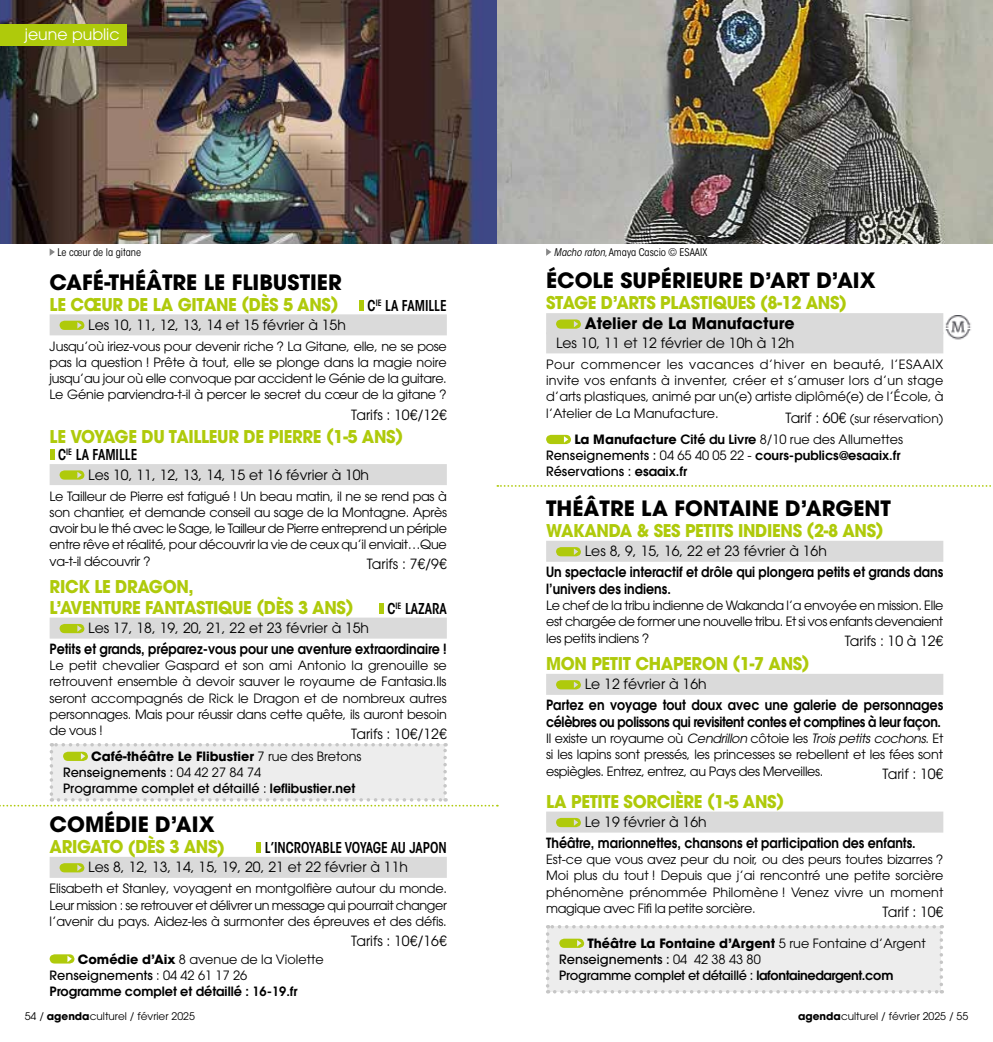
<style>
.page{position:relative;width:993px;height:1042px;background:#fff}
.page>*{position:absolute;margin:0;border:0;box-sizing:border-box;transform-origin:0 0}
.t1{font:700 21px "ITC Avant Garde Pro";color:#000}
.t2{font:700 17.5px/21px "ITC Avant Garde Pro";letter-spacing:-.02em;color:#afca0b;scale:.94 1}
.t3{font:700 15.75px "ITC Avant Garde Pro";color:#000}
.t4{font:15.75px "ITC Avant Garde Pro";color:#fff}
.t5{font:600 condensed 14.88px "ITC Avant Garde Std";color:#000;scale:.92 1}
.t6{font:14px "ITC Avant Garde Pro";color:#000}
.t7{font:600 14px/16.1px "ITC Avant Garde Pro";color:#000;scale:.9 1}
.t8{font:600 14px/16.1px "ITC Avant Garde Pro";letter-spacing:-.025em;color:#000;scale:.9 1}
.t9{font:12.78px/16.3px "ITC Avant Garde Pro";letter-spacing:-.02em;color:#000;text-align:justify}
.t10{font:600 12.78px/16.1px "ITC Avant Garde Pro";color:#000}
.t11{font:500 12.78px/16.1px "ITC Avant Garde Pro";letter-spacing:-.025em;color:#000}
.t12{font:500 12.78px/16.1px "ITC Avant Garde Pro";color:#000}
.t13{font:12.25px "ITC Avant Garde Pro";color:#000}
.t14{font:10.5px "ITC Avant Garde Pro";color:#000}
.t15{font:condensed 10.5px "ITC Avant Garde Std";color:#000}
.s1{font-weight:700}
.s2{font-weight:400}
.s3{font-weight:600}
.s4{font-weight:500}
.s5{font-style:italic}
.s6{font-size:14px}
</style>
<div class="page">
<img style="left:0;top:0;width:992px;height:243px">
<svg style="left:546px;top:248px;width:5px;height:8px"></svg>
<div style="left:0;top:25px;width:126px;height:21px;background:#afca0b"></div>
<svg style="left:50px;top:248px;width:5px;height:8px"></svg>
<div style="left:50px;top:314px;width:396px;height:21px;background:#dadada"></div>
<div style="left:359px;top:300px;width:5px;height:11px;background:#afca0b"></div>
<svg style="left:60px;top:321px;width:24px;height:9px"></svg>
<div style="left:50px;top:617px;width:396px;height:21px;background:#dadada"></div>
<div style="left:378px;top:603px;width:5px;height:11px;background:#afca0b"></div>
<svg style="left:60px;top:624px;width:24px;height:9px"></svg>
<svg style="left:0;top:743px;width:497px;height:63px"></svg>
<div style="left:50px;top:464px;width:396px;height:21px;background:#dadada"></div>
<div style="left:50px;top:449px;width:5px;height:11px;background:#afca0b"></div>
<svg style="left:60px;top:470px;width:24px;height:10px"></svg>
<div style="left:50px;top:857px;width:396px;height:21px;background:#dadada"></div>
<div style="left:256px;top:842px;width:5px;height:11px;background:#afca0b"></div>
<svg style="left:60px;top:863px;width:24px;height:9px"></svg>
<svg style="left:50px;top:954px;width:24px;height:9px"></svg>
<div style="left:546px;top:541px;width:397px;height:21px;background:#dadada"></div>
<svg style="left:556px;top:547px;width:24px;height:9px"></svg>
<div style="left:546px;top:674px;width:397px;height:21px;background:#dadada"></div>
<svg style="left:556px;top:680px;width:24px;height:9px"></svg>
<div style="left:546px;top:811px;width:397px;height:21px;background:#dadada"></div>
<svg style="left:556px;top:818px;width:24px;height:9px"></svg>
<svg style="left:546px;top:925px;width:396px;height:68px"></svg>
<img style="left:943px;top:316px;width:28px;height:24px">
<div style="left:546px;top:313px;width:397px;height:21px;background:#dadada"></div>
<div style="left:546px;top:332px;width:397px;height:21px;background:#dadada"></div>
<svg style="left:556px;top:319px;width:24px;height:10px"></svg>
<svg style="left:546px;top:435px;width:24px;height:9px"></svg>
<svg style="left:497px;top:485px;width:494px;height:2px"></svg>
<p class="t4" style="left:25px;top:25px;width:96px">jeune public</p>
<p class="t15" style="left:57px;top:246px;width:85px">Le cœur de la gitane</p>
<h1 class="t1" style="left:50px;top:268px;width:293px">CAFÉ-THÉÂTRE LE FLIBUSTIER</h1>
<h2 class="t2" style="left:50px;top:293px;width:309px">LE CŒUR DE LA GITANE (DÈS 5 ANS)</h2>
<p class="t5" style="left:367px;top:296px;width:88px">C<sup>IE</sup> LA FAMILLE</p>
<p class="t6" style="left:88px;top:316px;width:259px">Les 10, 11, 12, 13, 14 et 15 février à 15h</p>
<p class="t9" style="left:50px;top:338px;width:398px">Jusqu’où iriez-vous pour devenir riche ? La Gitane, elle, ne se pose pas la question ! Prête à tout, elle se plonge dans la magie noire jusqu’au jour où elle convoque par accident le Génie de la guitare.<br>Le Génie parviendra-t-il à percer le secret du cœur de la gitane ?</p>
<p class="t6" style="left:351px;top:406px;width:97px">Tarifs : 10€/12€</p>
<h2 class="t2" style="left:50px;top:425px;width:377px">LE VOYAGE DU TAILLEUR DE PIERRE (1-5 ANS)</h2>
<p class="t5" style="left:58px;top:446px;width:88px">C<sup>IE</sup> LA FAMILLE</p>
<p class="t6" style="left:88px;top:466px;width:282px">Les 10, 11, 12, 13, 14, 15 et 16 février à 10h</p>
<p class="t9" style="left:50px;top:488px;width:399px">Le Tailleur de Pierre est fatigué ! Un beau matin, il ne se rend pas à son chantier, et demande conseil au sage de la Montagne. Après avoir bu le thé avec le Sage, le Tailleur de Pierre entreprend un périple entre rêve et réalité, pour découvrir la vie de ceux qu’il enviait…Que va-t-il découvrir ?</p>
<p class="t6" style="left:366px;top:555px;width:82px">Tarifs : 7€/9€</p>
<h2 class="t2" style="left:50px;top:576px;width:324px">RICK LE DRAGON,<br>L’AVENTURE FANTASTIQUE (DÈS 3 ANS)</h2>
<p class="t5" style="left:387px;top:599px;width:66px">C<sup>IE</sup> LAZARA</p>
<p class="t6" style="left:88px;top:619px;width:282px">Les 17, 18, 19, 20, 21, 22 et 23 février à 15h</p>
<p class="t7" style="left:50px;top:641px;width:442px">Petits et grands, préparez-vous pour une aventure extraordinaire !</p>
<p class="t9" style="left:50px;top:657px;width:398px">Le petit chevalier Gaspard et son ami Antonio la grenouille se retrouvent ensemble à devoir sauver le royaume de Fantasia.Ils seront accompagnés de Rick le Dragon et de nombreux autres personnages. Mais pour réussir dans cette quête, ils auront besoin de vous !</p>
<p class="t6" style="left:351px;top:725px;width:97px">Tarifs : 10€/12€</p>
<p class="t12" style="left:63px;top:748px;width:300px;text-indent:28px"><span class="s1">Café-théâtre Le Flibustier</span> <span class="s2">7 rue des Bretons<br></span>Renseignements : <span class="s2">04 42 27 84 74<br></span>Programme complet et détaillé <span class="s2">:</span> <span class="s3">leflibustier.net</span></p>
<h1 class="t1" style="left:50px;top:810px;width:166px">COMÉDIE D’AIX</h1>
<h2 class="t2" style="left:50px;top:836px;width:188px">ARIGATO (DÈS 3 ANS)</h2>
<p class="t5" style="left:265px;top:838px;width:199px">L’INCROYABLE VOYAGE AU JAPON</p>
<p class="t6" style="left:88px;top:858px;width:321px">Les 8, 12, 13, 14, 15, 19, 20, 21 et 22 février à 11h</p>
<p class="t9" style="left:50px;top:880px;width:399px">Elisabeth et Stanley, voyagent en montgolfière autour du monde.<br>Leur mission : se retrouver et délivrer un message qui pourrait changer l’avenir du pays. Aidez-les à surmonter des épreuves et des défis.</p>
<p class="t6" style="left:351px;top:932px;width:97px">Tarifs : 10€/16€</p>
<p class="t10" style="left:50px;top:950px;width:275px;text-indent:28px"><span class="s1">Comédie d’Aix</span> <span class="s2">8 avenue de la Violette<br></span><span class="s4">Renseignements</span> <span class="s2">: 04 42 61 17 26<br></span>Programme complet et détaillé : 16-19.fr</p>
<p class="t15" style="left:553px;top:246px;width:155px"><span class="s5">Macho raton</span>, Amaya Cascio © ESAAIX</p>
<h1 class="t1" style="left:546px;top:267px;width:331px">ÉCOLE SUPÉRIEURE D’ART D’AIX</h1>
<h2 class="t2" style="left:546px;top:292px;width:321px">STAGE D’ARTS PLASTIQUES (8-12 ANS)</h2>
<p class="t3" style="left:584px;top:312px;width:211px">Atelier de La Manufacture</p>
<p class="t6" style="left:556px;top:334px;width:240px">Les 10, 11 et 12 février de 10h à 12h</p>
<p class="t9" style="left:546px;top:356px;width:399px">Pour commencer les vacances d’hiver en beauté, l’ESAAIX invite vos enfants à inventer, créer et s’amuser lors d’un stage d’arts plastiques, animé par un(e) artiste diplômé(e) de l’École, à l’Atelier de La Manufacture.</p>
<p class="t13" style="left:785px;top:411px;width:159px"><span class="s6">Tarif : 60€</span> (sur réservation)</p>
<p class="t10" style="left:546px;top:431px;width:358px;text-indent:28px"><span class="s1">La Manufacture</span> Cité du Livre <span class="s2">8/10 rue des Allumettes<br></span><span class="s4">Renseignements :</span> <span class="s2">04 65 40 05 22 -</span> cours-publics@esaaix.fr<br><span class="s4">Réservations :</span> esaaix.fr</p>
<h1 class="t1" style="left:546px;top:494px;width:346px">THÉÂTRE LA FONTAINE D’ARGENT</h1>
<h2 class="t2" style="left:546px;top:520px;width:360px">WAKANDA &amp; SES PETITS INDIENS (2-8 ANS)</h2>
<p class="t6" style="left:584px;top:542px;width:243px">Les 8, 9, 15, 16, 22 et 23 février à 16h</p>
<p class="t7" style="left:546px;top:564px;width:442px">Un spectacle interactif et drôle qui plongera petits et grands dans l’univers des indiens.</p>
<p class="t9" style="left:546px;top:596px;width:399px">Le chef de la tribu indienne de Wakanda l’a envoyée en mission. Elle est chargée de former une nouvelle tribu. Et si vos enfants devenaient les petits indiens ?</p>
<p class="t6" style="left:844px;top:632px;width:100px">Tarifs : 10 à 12€</p>
<h2 class="t2" style="left:546px;top:653px;width:282px">MON PETIT CHAPERON (1-7 ANS)</h2>
<p class="t6" style="left:584px;top:675px;width:123px">Le 12 février à 16h</p>
<p class="t8" style="left:546px;top:697px;width:442px">Partez en voyage tout doux avec une galerie de personnages célèbres ou polissons qui revisitent contes et comptines à leur façon.</p>
<p class="t9" style="left:546px;top:729px;width:398px">Il existe un royaume où <span class="s5">Cendrillon</span> côtoie les <span class="s5">Trois petits cochons</span>. Et si les lapins sont pressés, les princesses se rebellent et les fées sont espiègles. Entrez, entrez, au Pays des Merveilles.</p>
<p class="t6" style="left:882px;top:765px;width:62px">Tarif : 10€</p>
<h2 class="t2" style="left:546px;top:791px;width:255px">LA PETITE SORCIÈRE (1-5 ANS)</h2>
<p class="t6" style="left:584px;top:813px;width:123px">Le 19 février à 16h</p>
<p class="t7" style="left:546px;top:835px;width:412px">Théâtre, marionnettes, chansons et participation des enfants.</p>
<p class="t9" style="left:546px;top:851px;width:398px">Est-ce que vous avez peur du noir, ou des peurs toutes bizarres ?<br>Moi plus du tout ! Depuis que j’ai rencontré une petite sorcière phénomène prénommée Philomène ! Venez vivre un moment magique avec Fifi la petite sorcière.</p>
<p class="t6" style="left:882px;top:903px;width:62px">Tarif : 10€</p>
<p class="t11" style="left:559px;top:935px;width:368px;text-indent:28px"><span class="s1">Théâtre La Fontaine d’Argent</span> <span class="s2">5 rue Fontaine d’Argent<br></span>Renseignements : <span class="s2">04 42 38 43 80<br></span>Programme complet et détaillé : <span class="s3">lafontainedargent.com</span></p>
<p class="t14" style="left:25px;top:1009px;width:171px">54 / <span class="s1">agenda</span>culturel / février 2025</p>
<p class="t14" style="left:797px;top:1009px;width:171px"><span class="s1">agenda</span>culturel / février 2025 / 55</p>
</div>
